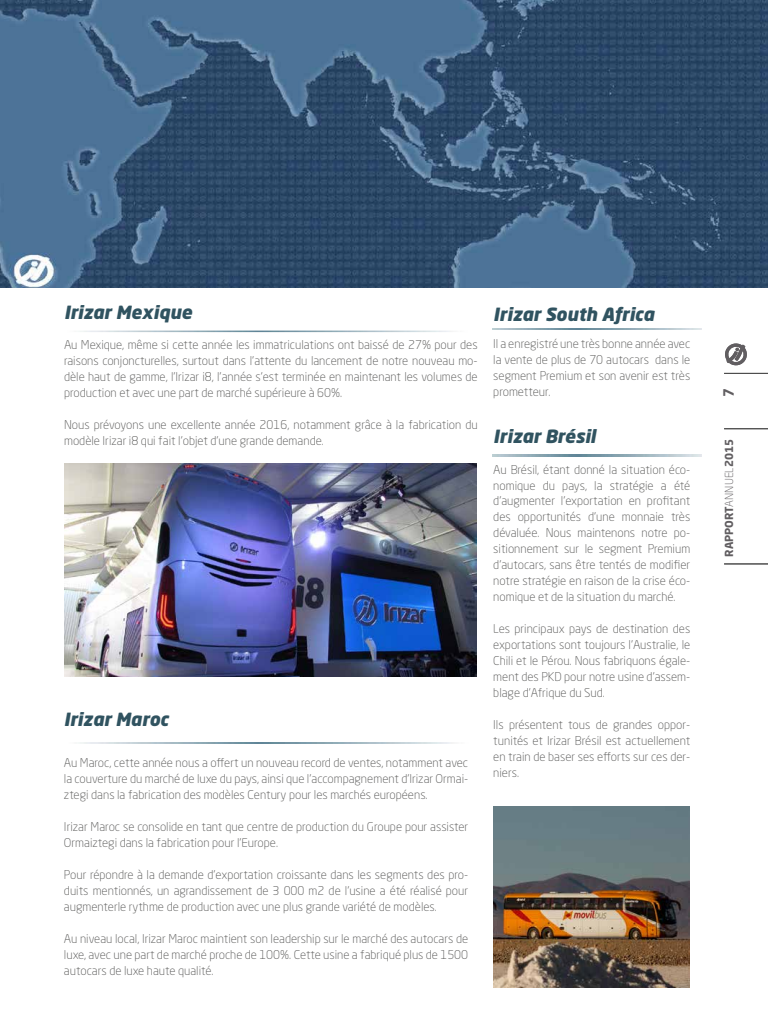
<style>
.page{position:relative;width:768px;height:1024px;background:#fff}
.page>*{position:absolute;margin:0;border:0;box-sizing:border-box;transform-origin:0 0}
.t1{font:italic 900 18px "Neo Sans Std";color:#305360}
.t2{font:700 14px "Neo Sans Std";color:#615e61}
.t3{font:300 12px/16px "Neo Sans Std";color:#575756;text-align:justify}
.t4{font:700 11px "Neo Sans Std";color:#615e61}
.s1{font-weight:300}
</style>
<div class="page">
<img style="left:0;top:0;width:768px;height:287px">
<hr style="left:724px;top:373px;width:44px;height:1px;background:#4d4d4d">
<hr style="left:724px;top:428px;width:44px;height:1px;background:#4d4d4d">
<hr style="left:724px;top:564px;width:44px;height:1px;background:#4d4d4d">
<img style="left:65px;top:463px;width:412px;height:213px">
<img style="left:79px;top:331px;width:373px;height:1px">
<img style="left:79px;top:743px;width:374px;height:1px">
<img style="left:493px;top:328px;width:208px;height:2px">
<svg style="left:725px;top:343px;width:22px;height:23px"></svg>
<img style="left:493px;top:455px;width:208px;height:1px">
<img style="left:493px;top:806px;width:197px;height:182px">
<h1 class="t1" style="left:64px;top:300px;width:129px">Irizar Mexique</h1>
<p class="t3" style="left:64px;top:337px;width:415px">Au Mexique, même si cette année les immatriculations ont baissé de 27% pour des raisons conjoncturelles, surtout dans l’attente du lancement de notre nouveau mo&shy;dèle haut de gamme, l’Irizar i8, l’année s’est terminée en maintenant les volumes de production et avec une part de marché supérieure à 60%.</p>
<p class="t3" style="left:64px;top:417px;width:415px">Nous prévoyons une excellente année 2016, notamment grâce à la fabrication du modèle Irizar i8 qui fait l’objet d’une grande demande.</p>
<h1 class="t1" style="left:64px;top:708px;width:106px">Irizar Maroc</h1>
<p class="t3" style="left:64px;top:754px;width:406px">Au Maroc, cette année nous a offert un nouveau record de ventes, notamment avec la couverture du marché de luxe du pays, ainsi que l’accompagnement d’Irizar Ormai&shy;ztegi dans la fabrication des modèles Century pour les marchés européens.</p>
<p class="t3" style="left:64px;top:818px;width:406px">Irizar Maroc se consolide en tant que centre de production du Groupe pour assister<br>Ormaiztegi dans la fabrication pour l’Europe.</p>
<p class="t3" style="left:64px;top:866px;width:406px">Pour répondre à la demande d’exportation croissante dans les segments des pro&shy;duits mentionnés, un agrandissement de 3 000 m2 de l’usine a été réalisé pour augmenterle rythme de production avec une plus grande variété de modèles.</p>
<p class="t3" style="left:64px;top:930px;width:406px">Au niveau local, Irizar Maroc maintient son leadership sur le marché des autocars de luxe, avec une part de marché proche de 100%. Cette usine a fabriqué plus de 1500 autocars de luxe haute qualité.</p>
<h1 class="t1" style="left:493px;top:302px;width:162px">Irizar South Africa</h1>
<p class="t3" style="left:493px;top:336px;width:199px">Il a enregistré une très bonne année avec la vente de plus de 70 autocars dans le segment Premium et son avenir est très prometteur.</p>
<h1 class="t1" style="left:493px;top:425px;width:104px">Irizar Brésil</h1>
<p class="t3" style="left:493px;top:461px;width:199px">Au Brésil, étant donné la situation éco&shy;nomique du pays, la stratégie a été d’augmenter l’exportation en profitant des opportunités d’une monnaie très dévaluée. Nous maintenons notre po&shy;sitionnement sur le segment Premium d’autocars, sans être tentés de modifier notre stratégie en raison de la crise éco&shy;nomique et de la situation du marché.</p>
<p class="t3" style="left:493px;top:621px;width:199px">Les principaux pays de destination des exportations sont toujours l’Australie, le Chili et le Pérou. Nous fabriquons égale&shy;ment des PKD pour notre usine d’assem&shy;blage d’Afrique du Sud.</p>
<p class="t3" style="left:493px;top:717px;width:199px">Ils présentent tous de grandes oppor&shy;tunités et Irizar Brésil est actuellement en train de baser ses efforts sur ces der&shy;niers.</p>
<p class="t2" style="left:720px;top:397px;width:11px;rotate:-90deg">7</p>
<p class="t4" style="left:722px;top:557px;width:120px;rotate:-90deg">RAPPORT<span class="s1">ANNUEL</span>2015</p>
</div>
